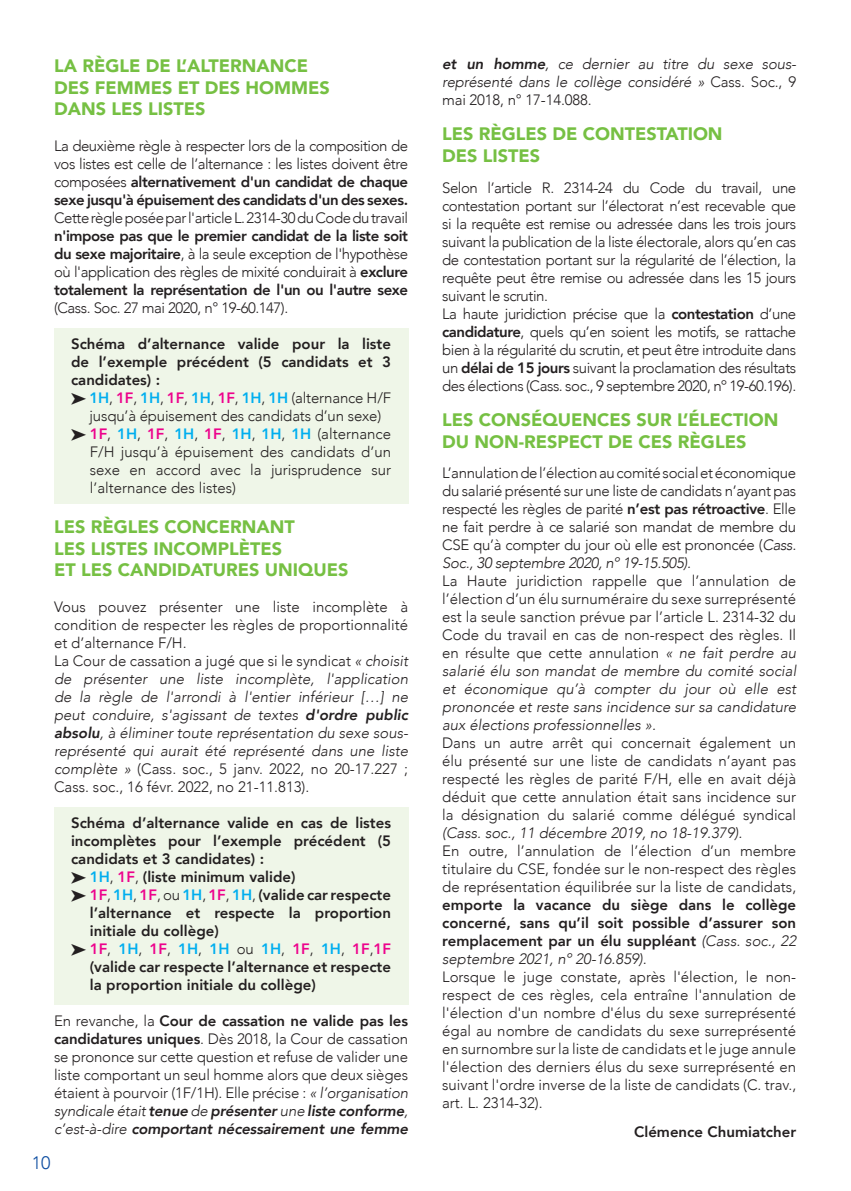
<style>
.page{position:relative;width:851px;height:1191px;background:#fff}
.page>*{position:absolute;margin:0;border:0;box-sizing:border-box;transform-origin:0 0}
.t1{font:900 18px/21.6px "Avenir";color:#76c043}
.t2{font:300 18px "Avenir";color:#0d4da1}
.t3{font:300 15px/18px "Avenir";letter-spacing:-.01em;color:#231f20;text-align:justify}
.t4{font:italic 300 15px/18px "Avenir";letter-spacing:-.01em;color:#231f20;text-align:justify}
.t5{font:800 15px/18px "Avenir";color:#231f20;text-align:justify}
.s1{font-weight:800}
.s2{font-weight:800;color:#00aeef}
.s3{font-weight:800;color:#ed028c}
.s4{font-style:normal}
.s5{color:#00aeef}
.s6{font-weight:300}
.s7{color:#ed028c}
.s8{font-style:italic}
.s9{font-weight:800;font-style:italic}
</style>
<div class="page">
<div style="left:54px;top:807px;width:354px;height:198px;background:#eff6e8"></div>
<div style="left:54px;top:328px;width:354px;height:176px;background:#eff6e8"></div>
<hr style="left:850px;top:130px;width:1px;height:139px;background:#231f20">
<p class="t1" style="left:54px;top:54px;width:256px">LA RÈGLE DE L’ALTERNANCE</p>
<p class="t1" style="left:54px;top:76px;width:277px">DES FEMMES ET DES HOMMES</p>
<p class="t1" style="left:54px;top:98px;width:153px">DANS LES LISTES</p>
<p class="t3" style="left:54px;top:137px;width:355px">La deuxième règle à respecter lors de la composition de vos listes est celle de l’alternance : les listes doivent être composées <span class="s1">alternativement d'un candidat de chaque sexe jusqu'à épuisement des candidats d'un des sexes.</span></p>
<p class="t3" style="left:54px;top:209px;width:355px">Cette règle posée par l'article L. 2314-30 du Code du travail <span class="s1">n'impose pas que le premier candidat de la liste soit du sexe majoritaire</span>, à la seule exception de l'hypothèse où l'application des règles de mixité conduirait à <span class="s1">exclure totalement la représentation de l'un ou l'autre sexe </span>(Cass. Soc. 27 mai 2020, n° 19-60.147).</p>
<p class="t5" style="left:71px;top:334px;width:321px">Schéma d’alternance valide pour la liste de l’exemple précédent (5 candidats et 3 candidates) :</p>
<p class="t3" style="left:89px;top:389px;width:303px"><span class="s2">1H</span>, <span class="s3">1F</span>, <span class="s2">1H</span>, <span class="s3">1F</span>, <span class="s2">1H</span>, <span class="s3">1F</span>, <span class="s2">1H</span>, <span class="s2">1H</span> (alternance H/F jusqu’à épuisement des candidats d’un sexe)</p>
<p class="t3" style="left:90px;top:425px;width:303px"><span class="s3">1F</span>, <span class="s2">1H</span>, <span class="s3">1F</span>, <span class="s2">1H</span>, <span class="s3">1F</span>, <span class="s2">1H</span>, <span class="s2">1H</span>, <span class="s2">1H</span> (alternance F/H jusqu’à épuisement des candidats d’un sexe en accord avec la jurisprudence sur l’alternance des listes)</p>
<p class="t1" style="left:54px;top:515px;width:242px">LES RÈGLES CONCERNANT</p>
<p class="t1" style="left:54px;top:537px;width:229px">LES LISTES INCOMPLÈTES</p>
<p class="t1" style="left:54px;top:558px;width:296px">ET LES CANDIDATURES UNIQUES</p>
<p class="t3" style="left:54px;top:598px;width:355px">Vous pouvez présenter une liste incomplète à condition de respecter les règles de proportionnalité et d’alternance F/H.</p>
<p class="t4" style="left:54px;top:652px;width:355px"><span class="s4">La Cour de cassation a jugé que si le syndicat</span> « choisit de présenter une liste incomplète, l'application de la règle de l'arrondi à l'entier inférieur […] ne peut conduire, s'agissant de textes <span class="s1">d'ordre public absolu</span>, à éliminer toute représentation du sexe sous&shy;représenté qui aurait été représenté dans une liste complète » <span class="s4">(Cass. soc., 5 janv. 2022, no 20-17.227 ; Cass. soc., 16 févr. 2022, no 21-11.813).</span></p>
<p class="t5" style="left:71px;top:813px;width:321px">Schéma d’alternance valide en cas de listes incomplètes pour l’exemple précédent (5 candidats et 3 candidates) :</p>
<p class="t5" style="left:90px;top:867px;width:207px"><span class="s5">1H</span><span class="s6">,</span> <span class="s7">1F</span><span class="s6">,</span> (liste minimum valide)</p>
<p class="t5" style="left:90px;top:885px;width:303px"><span class="s7">1F</span><span class="s6">,</span> <span class="s5">1H</span><span class="s6">,</span> <span class="s7">1F</span><span class="s6">, ou</span> <span class="s5">1H</span><span class="s6">,</span> <span class="s7">1F</span><span class="s6">,</span> <span class="s5">1H</span><span class="s6">,</span> (valide car respecte l’alternance et respecte la proportion initiale du collège)</p>
<p class="t5" style="left:90px;top:939px;width:303px"><span class="s7">1F</span><span class="s6">,</span> <span class="s5">1H</span><span class="s6">,</span> <span class="s7">1F</span><span class="s6">,</span> <span class="s5">1H</span><span class="s6">,</span> <span class="s5">1H</span> <span class="s6">ou</span> <span class="s5">1H</span><span class="s6">,</span> <span class="s7">1F</span><span class="s6">,</span> <span class="s5">1H</span><span class="s6">,</span> <span class="s7">1F</span><span class="s6">,</span><span class="s7">1F </span>(valide car respecte l’alternance et respecte la proportion initiale du collège)</p>
<p class="t3" style="left:54px;top:1012px;width:355px">En revanche, la <span class="s1">Cour de cassation ne valide pas les candidatures uniques</span>. Dès 2018, la Cour de cassation se prononce sur cette question et refuse de valider une liste comportant un seul homme alors que deux sièges étaient à pourvoir (1F/1H). Elle précise : <span class="s8">« l’organisation syndicale était</span> <span class="s9">tenue</span> <span class="s8">de</span> <span class="s9">présenter</span> <span class="s8">une</span> <span class="s9">liste conforme</span><span class="s8">, c’est-à-dire</span> <span class="s9">comportant nécessairement une femme</span></p>
<p class="t2" style="left:32px;top:1151px;width:20px">10</p>
<p class="t4" style="left:442px;top:55px;width:355px"><span class="s1">et un homme</span>, ce dernier au titre du sexe sous&shy;représenté dans le collège considéré » <span class="s4">Cass. Soc., 9 mai 2018, n° 17-14.088.</span></p>
<p class="t1" style="left:442px;top:123px;width:282px">LES RÈGLES DE CONTESTATION</p>
<p class="t1" style="left:442px;top:144px;width:99px">DES LISTES</p>
<p class="t3" style="left:442px;top:179px;width:355px">Selon l’article R. 2314-24 du Code du travail, une contestation portant sur l’électorat n’est recevable que si la requête est remise ou adressée dans les trois jours suivant la publication de la liste électorale, alors qu’en cas de contestation portant sur la régularité de l’élection, la requête peut être remise ou adressée dans les 15 jours suivant le scrutin.</p>
<p class="t3" style="left:442px;top:305px;width:355px">La haute juridiction précise que la <span class="s1">contestation</span> d’une <span class="s1">candidature</span>, quels qu’en soient les motifs, se rattache bien à la régularité du scrutin, et peut être introduite dans un <span class="s1">délai de 15 jours</span> suivant la proclamation des résultats des élections (Cass. soc., 9 septembre 2020, nº 19-60.196).</p>
<p class="t1" style="left:442px;top:409px;width:338px">LES CONSÉQUENCES SUR L’ÉLECTION<br>DU NON-RESPECT DE CES RÈGLES</p>
<p class="t3" style="left:442px;top:464px;width:355px">L’annulation de l’élection au comité social et économique du salarié présenté sur une liste de candidats n’ayant pas respecté les règles de parité <span class="s1">n’est pas rétroactive</span>. Elle ne fait perdre à ce salarié son mandat de membre du CSE qu’à compter du jour où elle est prononcée (<span class="s8">Cass.<br>Soc., 30 septembre 2020, nº 19-15.505).</span></p>
<p class="t3" style="left:442px;top:572px;width:355px">La Haute juridiction rappelle que l’annulation de l’élection d’un élu surnuméraire du sexe surreprésenté est la seule sanction prévue par l’article L. 2314-32 du Code du travail en cas de non-respect des règles. Il en résulte que cette annulation <span class="s8">« ne fait perdre au salarié élu son mandat de membre du comité social et économique qu’à compter du jour où elle est prononcée et reste sans incidence sur sa candidature aux élections professionnelles ».</span></p>
<p class="t3" style="left:442px;top:734px;width:355px">Dans un autre arrêt qui concernait également un élu présenté sur une liste de candidats n’ayant pas respecté les règles de parité F/H, elle en avait déjà déduit que cette annulation était sans incidence sur la désignation du salarié comme délégué syndical <span class="s8">(Cass. soc., 11 décembre 2019, no 18-19.379).</span></p>
<p class="t3" style="left:442px;top:842px;width:355px">En outre, l’annulation de l’élection d’un membre titulaire du CSE, fondée sur le non-respect des règles de représentation équilibrée sur la liste de candidats, <span class="s1">emporte la vacance du siège dans le collège concerné, sans qu’il soit possible d’assurer son remplacement par un élu suppléant</span> <span class="s8">(Cass. soc., 22 septembre 2021, nº 20-16.859).</span></p>
<p class="t3" style="left:442px;top:968px;width:355px">Lorsque le juge constate, après l'élection, le non&shy;respect de ces règles, cela entraîne l'annulation de l'élection d'un nombre d'élus du sexe surreprésenté égal au nombre de candidats du sexe surreprésenté en surnombre sur la liste de candidats et le juge annule l'élection des derniers élus du sexe surreprésenté en suivant l'ordre inverse de la liste de candidats (C. trav., art. L. 2314-32).</p>
<p class="t5" style="left:634px;top:1121px;width:163px">Clémence Chumiatcher</p>
</div>
